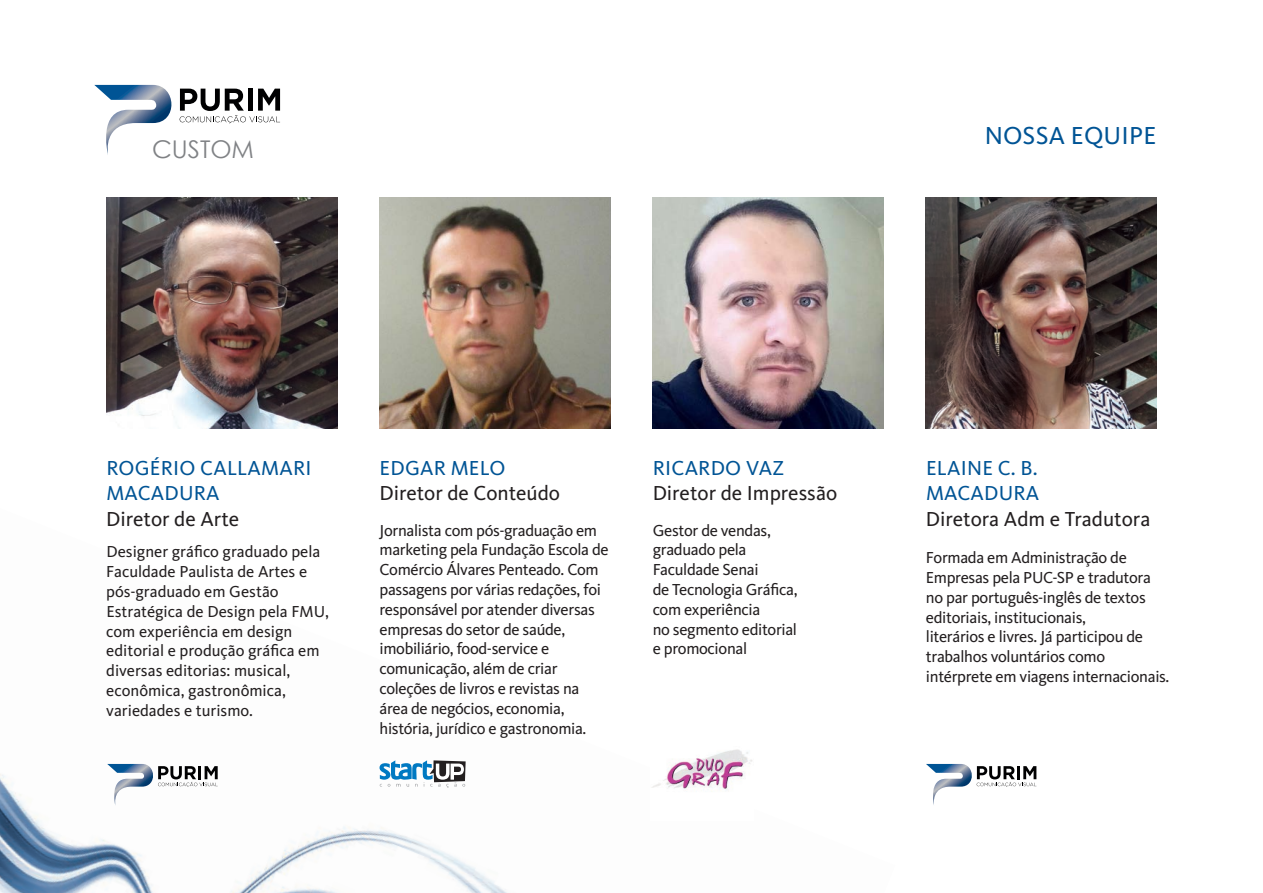
<style>
.page{position:relative;width:1263px;height:893px;background:#fff}
.page>*{position:absolute;margin:0;border:0;box-sizing:border-box;transform-origin:0 0}
.t1{font:25.5px "Kievit OT";letter-spacing:.01em;color:#005495}
.t2{font:24.45px "Century Gothic";color:#808285}
.t3{font:21px "Kievit OT";color:#231f20}
.t4{font:21px "Kievit OT";letter-spacing:.01em;color:#005495}
.t5{font:16.5px/19.8px "Kievit OT";letter-spacing:-.02em;color:#231f20}
.t6{font:16.5px/19.8px "Kievit OT";color:#231f20}
</style>
<div class="page">
<img style="left:0;top:763px;width:507px;height:130px">
<img style="left:106px;top:198px;width:231px;height:231px">
<img style="left:926px;top:198px;width:231px;height:231px">
<img style="left:379px;top:198px;width:231px;height:231px">
<img style="left:653px;top:198px;width:230px;height:231px">
<svg style="left:94px;top:85px;width:186px;height:70px"></svg>
<svg style="left:107px;top:764px;width:111px;height:42px"></svg>
<svg style="left:926px;top:764px;width:110px;height:41px"></svg>
<svg style="left:379px;top:760px;width:87px;height:28px"></svg>
<img style="left:652px;top:749px;width:100px;height:41px">
<p class="t2" style="left:152px;top:132px;width:104px">CUSTOM</p>
<p class="t1" style="left:985px;top:120px;width:173px">NOSSA EQUIPE</p>
<p class="t4" style="left:106px;top:455px;width:207px">ROGÉRIO CALLAMARI</p>
<p class="t4" style="left:106px;top:481px;width:115px">MACADURA</p>
<p class="t3" style="left:106px;top:506px;width:134px">Diretor de Arte</p>
<p class="t4" style="left:380px;top:455px;width:127px">EDGAR MELO</p>
<p class="t3" style="left:379px;top:481px;width:182px">Diretor de Conteúdo</p>
<p class="t4" style="left:653px;top:455px;width:133px">RICARDO VAZ</p>
<p class="t3" style="left:653px;top:481px;width:186px">Diretor de Impressão</p>
<p class="t4" style="left:926px;top:455px;width:113px">ELAINE C. B.</p>
<p class="t4" style="left:926px;top:481px;width:115px">MACADURA</p>
<p class="t3" style="left:926px;top:506px;width:226px">Diretora Adm e Tradutora</p>
<p class="t5" style="left:379px;top:520px;width:231px">Jornalista com pós-graduação em marketing pela Fundação Escola de<br>Comércio Álvares Penteado. Com passagens por várias redações, foi responsável por atender diversas empresas do setor de saúde, imobiliário, food-service e comunicação, além de criar coleções de livros e revistas na área de negócios, economia, história, jurídico e gastronomia.</p>
<p class="t5" style="left:653px;top:520px;width:119px">Gestor de vendas,</p>
<p class="t5" style="left:653px;top:540px;width:95px">graduado pela</p>
<p class="t5" style="left:653px;top:560px;width:107px">Faculdade Senai</p>
<p class="t5" style="left:653px;top:579px;width:146px">de Tecnologia Gráfica,</p>
<p class="t5" style="left:653px;top:599px;width:109px">com experiência</p>
<p class="t5" style="left:653px;top:619px;width:146px">no segmento editorial</p>
<p class="t5" style="left:653px;top:639px;width:96px">e promocional</p>
<p class="t6" style="left:106px;top:542px;width:224px">Designer gráfico graduado pela<br>Faculdade Paulista de Artes e pós-graduado em Gestão<br>Estratégica de Design pela FMU, com experiência em design editorial e produção gráfica em diversas editorias: musical, econômica, gastronômica, variedades e turismo.</p>
<p class="t5" style="left:926px;top:548px;width:227px">Formada em Administração de<br>Empresas pela PUC-SP e tradutora</p>
<p class="t5" style="left:926px;top:587px;width:221px">no par português-inglês de textos editoriais, institucionais,</p>
<p class="t5" style="left:926px;top:627px;width:219px">literários e livres. Já participou de trabalhos voluntários como</p>
<p class="t5" style="left:926px;top:666px;width:245px">intérprete em viagens internacionais.</p>
</div>
